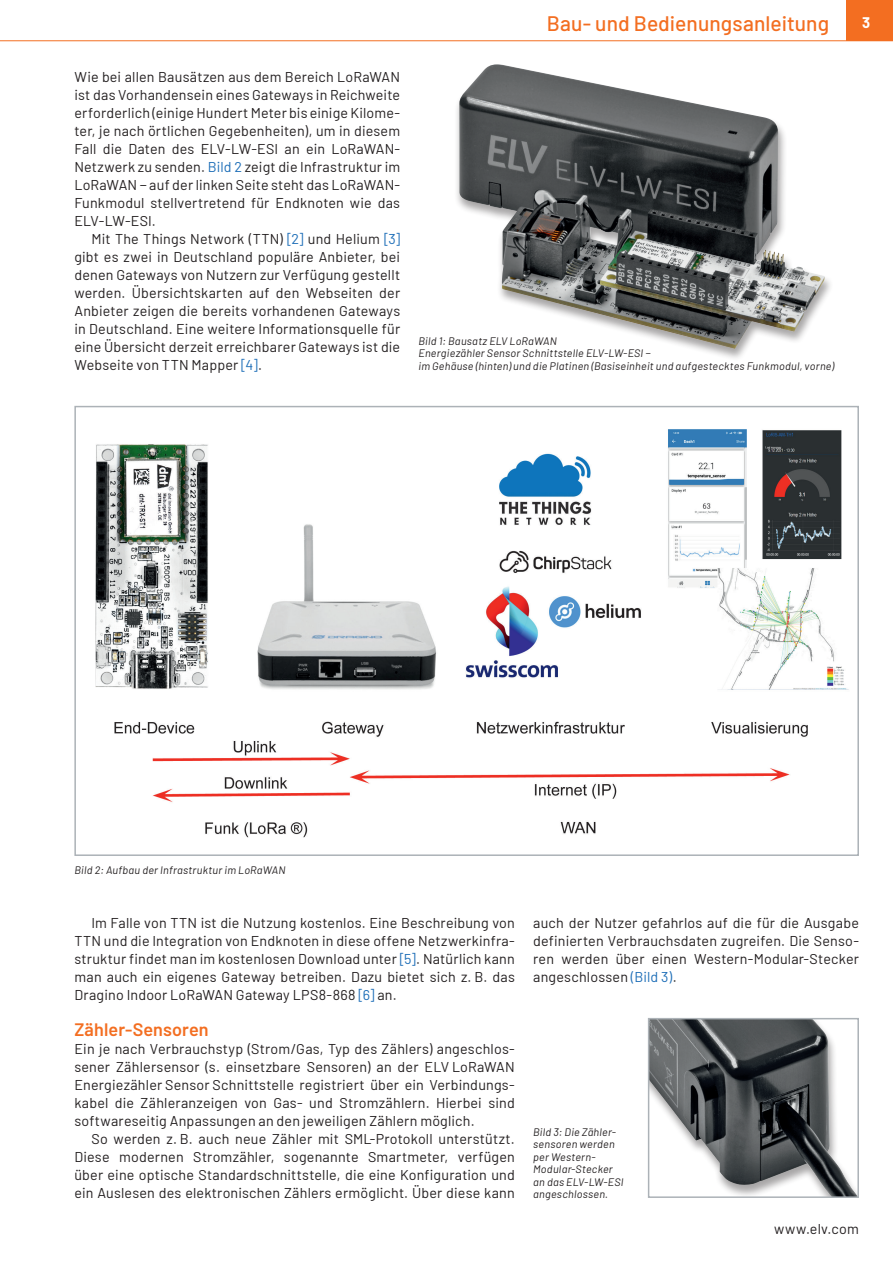
<style>
.page{position:relative;width:893px;height:1263px;background:#fff}
.page>*{position:absolute;margin:0;border:0;box-sizing:border-box;transform-origin:0 0}
.t1{font:500 21px "Barlow";letter-spacing:.005em;color:#f36e21}
.ZZ{font:600 18px "Barlow";letter-spacing:.005em;color:#f36e21}
.t2{font:700 15px "Barlow";color:#fff}
.Fließtext_Neue_Zeile{font:14.25px/18px "Barlow";letter-spacing:.015em;color:#231f20;text-align:justify}
.Fließtext_Neuer_Absa{font:14.25px/18px "Barlow";letter-spacing:.015em;color:#231f20;text-align:justify}
.Bildunterschrift{font:italic 10.8px/12.5px "Barlow";letter-spacing:.025em;color:#231f20}
.s1{color:#1f6fb8}
</style>
<div class="page">
<div style="left:846px;top:0;width:47px;height:40px;background:#f36e21"></div>
<hr style="left:0;top:40px;width:893px;height:1px;background:#f36e21">
<div style="left:454px;top:64px;width:379px;height:298px;background:#231f20;opacity:.4"></div>
<img style="left:459px;top:64px;width:366px;height:285px">
<img style="left:95px;top:429px;width:754px;height:409px">
<div style="left:74px;top:406px;width:785px;height:450px;border:2px solid #acb2b7"></div>
<img style="left:651px;top:1021px;width:205px;height:174px">
<div style="left:648px;top:1018px;width:211px;height:180px;border:2px solid #acb2b7"></div>
<p class="Fließtext_Neue_Zeile" style="left:74px;top:67px;width:327px">Wie bei allen Bausätzen aus dem Bereich LoRaWAN ist das Vorhandensein eines Gateways in Reichweite erforderlich (einige Hundert Meter bis einige Kilome&shy;ter, je nach örtlichen Gegebenheiten), um in diesem Fall die Daten des ELV-LW-ESI an ein LoRaWAN-Netzwerk zu senden. <span class="s1">Bild 2</span> zeigt die Infrastruktur im LoRaWAN − auf der linken Seite steht das LoRaWAN-Funkmodul stellvertretend für Endknoten wie das ELV-LW-ESI.</p>
<p class="Fließtext_Neue_Zeile" style="left:74px;top:229px;width:327px;text-indent:17px">Mit The Things Network (TTN) <span class="s1">[2]</span> und Helium <span class="s1">[3] </span>gibt es zwei in Deutschland populäre Anbieter, bei denen Gateways von Nutzern zur Verfügung gestellt werden. Übersichtskarten auf den Webseiten der Anbieter zeigen die bereits vorhandenen Gateways in Deutschland. Eine weitere Informationsquelle für eine Übersicht derzeit erreichbarer Gateways ist die Webseite von TTN Mapper <span class="s1">[4]</span>.</p>
<h1 class="t1" style="left:547px;top:8px;width:284px">Bau- und Bedienungsanleitung</h1>
<p class="t2" style="left:862px;top:11px;width:10px">3</p>
<p class="Bildunterschrift" style="left:418px;top:334px;width:140px">Bild 1: Bausatz ELV LoRaWAN</p>
<p class="Bildunterschrift" style="left:418px;top:346px;width:234px">Energiezähler Sensor Schnittstelle ELV-LW-ESI −</p>
<p class="Bildunterschrift" style="left:418px;top:359px;width:417px">im Gehäuse (hinten) und die Platinen (Basiseinheit und aufgestecktes Funkmodul, vorne)</p>
<p class="Bildunterschrift" style="left:74px;top:863px;width:213px">Bild 2: Aufbau der Infrastruktur im LoRaWAN</p>
<p class="Fließtext_Neue_Zeile" style="left:533px;top:913px;width:327px">auch der Nutzer gefahrlos auf die für die Ausgabe definierten Verbrauchsdaten zugreifen. Die Senso&shy;ren werden über einen Western-Modular-Stecker angeschlossen <span class="s1">(Bild 3)</span>.</p>
<p class="Fließtext_Neue_Zeile" style="left:74px;top:913px;width:442px;text-indent:17px">Im Falle von TTN ist die Nutzung kostenlos. Eine Beschreibung von TTN und die Integration von Endknoten in diese offene Netzwerkinfra&shy;struktur findet man im kostenlosen Download unter <span class="s1">[5]</span>. Natürlich kann man auch ein eigenes Gateway betreiben. Dazu bietet sich z. B. das Dragino Indoor LoRaWAN Gateway LPS8-868 <span class="s1">[6]</span> an.</p>
<p class="ZZ" style="left:74px;top:1016px;width:136px">Zähler-Sensoren</p>
<p class="Fließtext_Neuer_Absa" style="left:74px;top:1039px;width:442px">Ein je nach Verbrauchstyp (Strom/Gas, Typ des Zählers) angeschlos&shy;sener Zählersensor (s. einsetzbare Sensoren) an der ELV LoRaWAN Energiezähler Sensor Schnittstelle registriert über ein Verbindungs&shy;kabel die Zähleranzeigen von Gas- und Stromzählern. Hierbei sind softwareseitig Anpassungen an den jeweiligen Zählern möglich.</p>
<p class="Fließtext_Neue_Zeile" style="left:74px;top:1129px;width:442px;text-indent:17px">So werden z. B. auch neue Zähler mit SML-Protokoll unterstützt.<br>Diese modernen Stromzähler, sogenannte Smartmeter, verfügen über eine optische Standardschnittstelle, die eine Konfiguration und ein Auslesen des elektronischen Zählers ermöglicht. Über diese kann</p>
<p class="Bildunterschrift" style="left:533px;top:1125px;width:92px">Bild 3: Die Zähler&shy;sensoren werden per Western-<br>Modular-Stecker an das ELV-LW-ESI angeschlossen.</p>
<p class="Fließtext_Neue_Zeile" style="left:774px;top:1219px;width:86px">www.elv.com</p>
</div>
